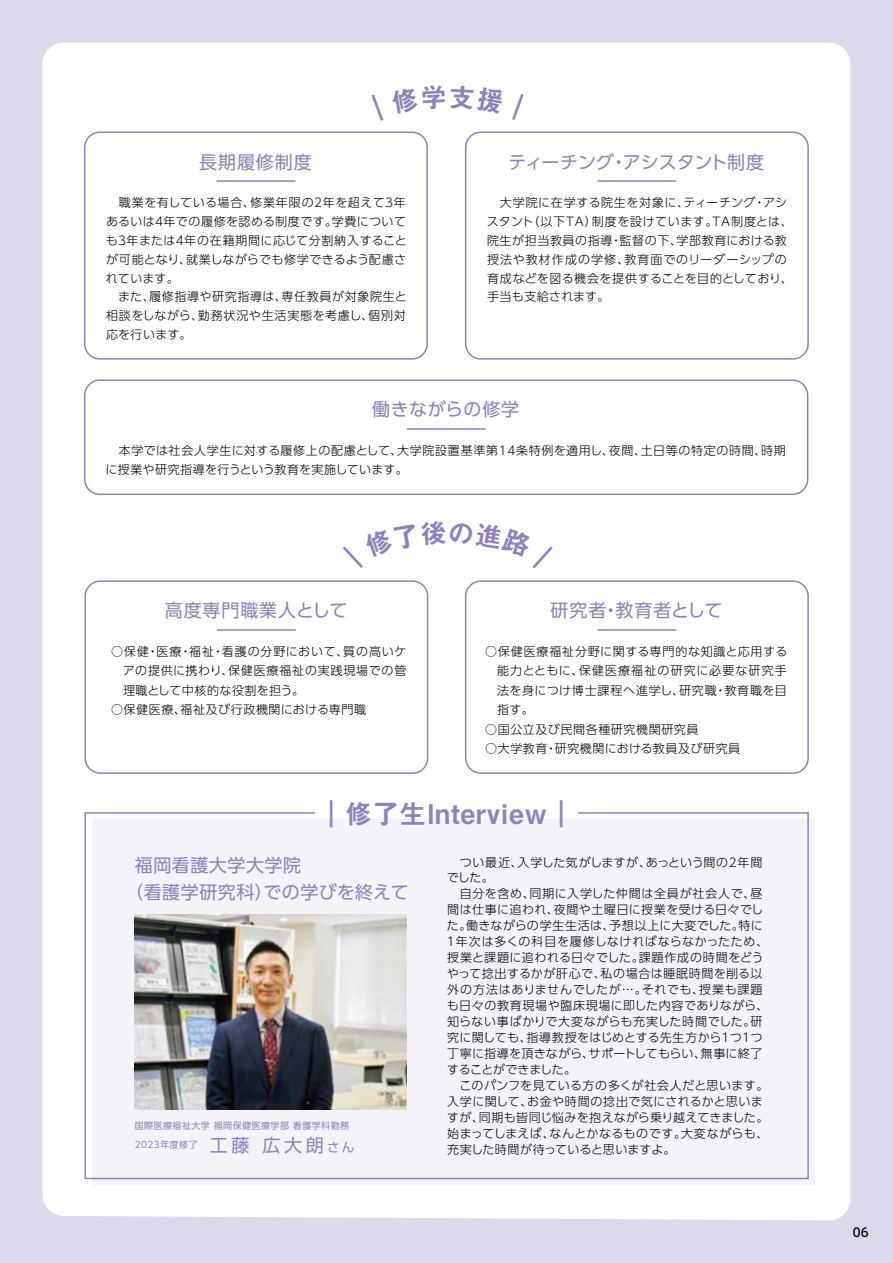
<style>
.page{position:relative;width:893px;height:1263px;background:#ddd9ec}
.page>*{position:absolute;margin:0;border:0;box-sizing:border-box;transform-origin:0 0}
.t1{font:27px "Midashi Go Pr 6 MB31";letter-spacing:.03em;color:#8f82bc}
.t2{font:18px/27px "UD Shin Go Pro";letter-spacing:.03em;color:#8f82bc}
.t3{font:18px "UD Shin Go Pro";letter-spacing:.05em;color:#8f82bc}
.t4{font:18px "UD Shin Go Pro";letter-spacing:-.005em;color:#8f82bc}
.t5{font:300 12px/15.9px "UD Shin Go Pro";letter-spacing:.045em;color:#000}
.t6{font:500 12px "UD Shin M Go Pro";color:#000}
.t7{font:9px/19px "UD Shin Go Pro";letter-spacing:.05em;color:#8f82bc}
.s1{font-size:12.6px}
</style>
<div class="page">
<div style="left:42px;top:43px;width:808px;height:1177px;background:#fff"></div>
<div style="left:84px;top:811px;width:726px;height:369px;background:#f4f3f9"></div>
<div style="left:465px;top:131px;width:344px;height:229px;border:2px solid #8f82bc;border-radius:15px"></div>
<hr style="left:597px;top:180px;width:79px;height:2px;background:#8f82bc">
<div style="left:84px;top:379px;width:724px;height:116px;border:2px solid #8f82bc;border-radius:15px"></div>
<hr style="left:407px;top:428px;width:79px;height:2px;background:#8f82bc">
<div style="left:84px;top:131px;width:344px;height:229px;border:2px solid #8f82bc;border-radius:15px"></div>
<hr style="left:217px;top:180px;width:78px;height:2px;background:#8f82bc">
<div style="left:84px;top:580px;width:344px;height:194px;border:2px solid #8f82bc;border-radius:15px"></div>
<hr style="left:217px;top:629px;width:79px;height:2px;background:#8f82bc">
<div style="left:465px;top:580px;width:344px;height:194px;border:2px solid #8f82bc;border-radius:15px"></div>
<hr style="left:597px;top:629px;width:79px;height:2px;background:#8f82bc">
<img style="left:135px;top:914px;width:272px;height:196px">
<svg style="left:372px;top:94px;width:11px;height:27px"></svg>
<div style="left:391px;top:84px;width:113px;height:30px;background:#fff"></div>
<svg style="left:512px;top:94px;width:12px;height:26px"></svg>
<div style="left:343px;top:520px;width:210px;height:48px;background:#fff"></div>
<h2 class="t2" style="left:199px;top:148px;width:114px">長期履修制度</h2>
<p class="t5" style="left:106px;top:192px;width:302px;line-height:18.9px">　職業を有している場合、修業年限の２年を超えて３年あるいは４年での履修を認める制度です。学費についても３年または４年の在籍期間に応じて分割納入することが可能となり、就業しながらでも修学できるよう配慮されています。<br>　また、履修指導や研究指導は、専任教員が対象院生と相談をしながら、勤務状況や生活実態を考慮し、個別対応を行います。</p>
<h2 class="t4" style="left:508px;top:147px;width:257px">ティーチング・アシスタント制度</h2>
<p class="t5" style="left:487px;top:192px;width:308px;line-height:18.9px">　大学院に在学する院生を対象に、ティーチング・アシスタント（以下TA）制度を設けています。TA制度とは、院生が担当教員の指導・監督の下、学部教育における教授法や教材作成の学修、教育面でのリーダーシップの育成などを図る機会を提供することを目的としており、手当も支給されます。</p>
<h2 class="t2" style="left:372px;top:396px;width:149px">働きながらの修学</h2>
<p class="t5" style="left:106px;top:440px;width:682px;line-height:19.5px">　本学では社会人学生に対する履修上の配慮として、大学院設置基準第14条特例を適用し、夜間、土日等の特定の時間、時期に授業や研究指導を行うという教育を実施しています。</p>
<h2 class="t3" style="left:165px;top:596px;width:184px">高度専門職業人として</h2>
<p class="t5" style="left:123px;top:641px;width:285px;line-height:19.5px;text-align:justify;text-indent:-12px">○保健・医療・福祉・看護の分野において、質の高いケアの提供に携わり、保健医療福祉の実践現場での管理職として中核的な役割を担う。</p>
<p class="t5" style="left:111px;top:701px;width:257px">○保健医療、福祉及び行政機関における専門職</p>
<h2 class="t3" style="left:551px;top:596px;width:173px">研究者・教育者として</h2>
<p class="t5" style="left:497px;top:641px;width:292px;line-height:19.5px;text-align:justify;text-indent:-12px">○保健医療福祉分野に関する専門的な知識と応用する能力とともに、保健医療福祉の研究に必要な研究手法を身につけ博士課程へ進学し、研究職・教育職を目指す。</p>
<p class="t5" style="left:485px;top:721px;width:215px">○国公立及び民間各種研究機関研究員</p>
<p class="t5" style="left:485px;top:740px;width:257px">○大学教育・研究機関における教員及び研究員</p>
<h1 class="t1" style="left:318px;top:793px;width:259px">｜修了生Interview｜</h1>
<h2 class="t2" style="left:125px;top:851px;width:285px;text-indent:10px">福岡看護大学大学院<br>（看護学研究科）での学びを終えて</h2>
<p class="t5" style="left:445px;top:853px;width:325px">　つい最近、入学した気がしますが、あっという間の2年間でした。<br>　自分を含め、同期に入学した仲間は全員が社会人で、昼間は仕事に追われ、夜間や土曜日に授業を受ける日々でした。働きながらの学生生活は、予想以上に大変でした。特に<br>１年次は多くの科目を履修しなければならなかったため、授業と課題に追われる日々でした。課題作成の時間をどうやって捻出するかが肝心で、私の場合は睡眠時間を削る以外の方法はありませんでしたが…。それでも、授業も課題も日々の教育現場や臨床現場に即した内容でありながら、知らない事ばかりで大変ながらも充実した時間でした。研究に関しても、指導教授をはじめとする先生方から１つ１つ丁寧に指導を頂きながら、サポートしてもらい、無事に終了することができました。<br>　このパンフを見ている方の多くが社会人だと思います。入学に関して、お金や時間の捻出で気にされるかと思いますが、同期も皆同じ悩みを抱えながら乗り越えてきました。始まってしまえば、なんとかなるものです。大変ながらも、充実した時間が待っていると思いますよ。</p>
<p class="t7" style="left:135px;top:1116px;width:216px">国際医療福祉大学 福岡保健医療学部 看護学科勤務<br>2023年度修了</p>
<h2 class="t2" style="left:210px;top:1131px;width:146px">工藤 広大朗<span class="s1">さん</span></h2>
<p class="t6" style="left:853px;top:1223px;width:17px">06</p>
</div>
